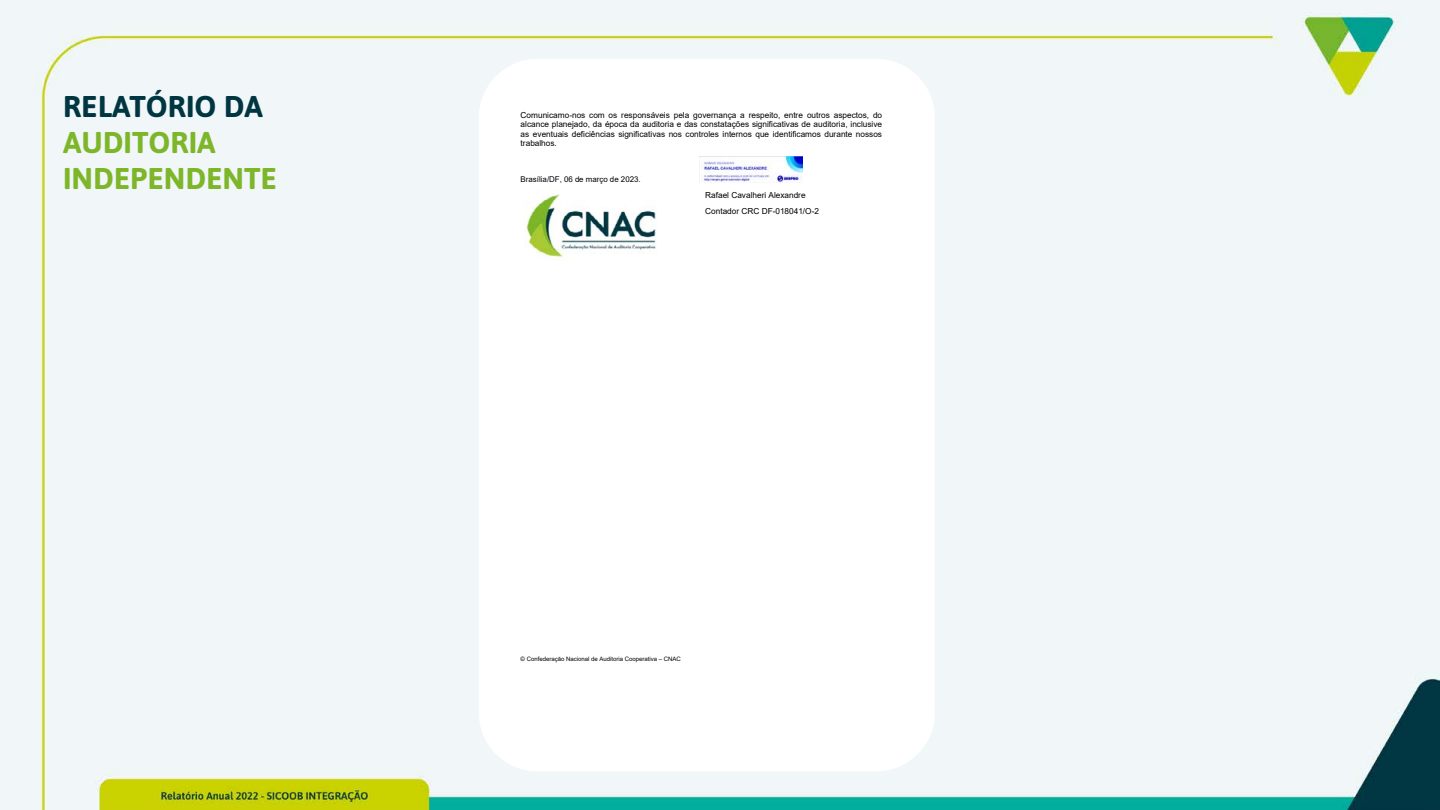
<style>
.page{position:relative;width:1440px;height:810px;background:#f1f6f9}
.page>*{position:absolute;margin:0;border:0;box-sizing:border-box;transform-origin:0 0}
.t1{font:700 30px/36px "Asap";color:#7eb629}
.t2{font:700 30px "Asap";color:#003641}
.t3{font:8.25px/9.5px "Arial";color:#000;text-align:justify}
.t4{font:7.95px "Arial";color:#000}
.t5{font:6px "Arial";letter-spacing:-.005em;color:#000}
</style>
<div class="page">
<div style="left:479px;top:59px;width:456px;height:712px;background:#fff;border-radius:58px"></div>
<img style="left:526px;top:188px;width:131px;height:72px">
<img style="left:699px;top:157px;width:103px;height:25px">
<h1 class="t2" style="left:63px;top:85px;width:201px">RELATÓRIO DA</h1>
<h1 class="t1" style="left:63px;top:123px;width:215px">AUDITORIA<br>INDEPENDENTE</h1>
<p class="t3" style="left:521px;top:110px;width:363px">Comunicamo-nos com os responsáveis pela governança a respeito, entre outros aspectos, do alcance planejado, da época da auditoria e das constatações significativas de auditoria, inclusive as eventuais deficiências significativas nos controles internos que identificamos durante nossos trabalhos.</p>
<p class="t4" style="left:521px;top:173px;width:122px">Brasília/DF, 06 de março de 2023.</p>
<p class="t3" style="left:705px;top:187px;width:115px;line-height:16.3px">Rafael Cavalheri Alexandre<br>Contador CRC DF-018041/O-2</p>
<p class="t5" style="left:521px;top:654px;width:162px">© Confederação Nacional de Auditoria Cooperativa – CNAC</p>
</div>
